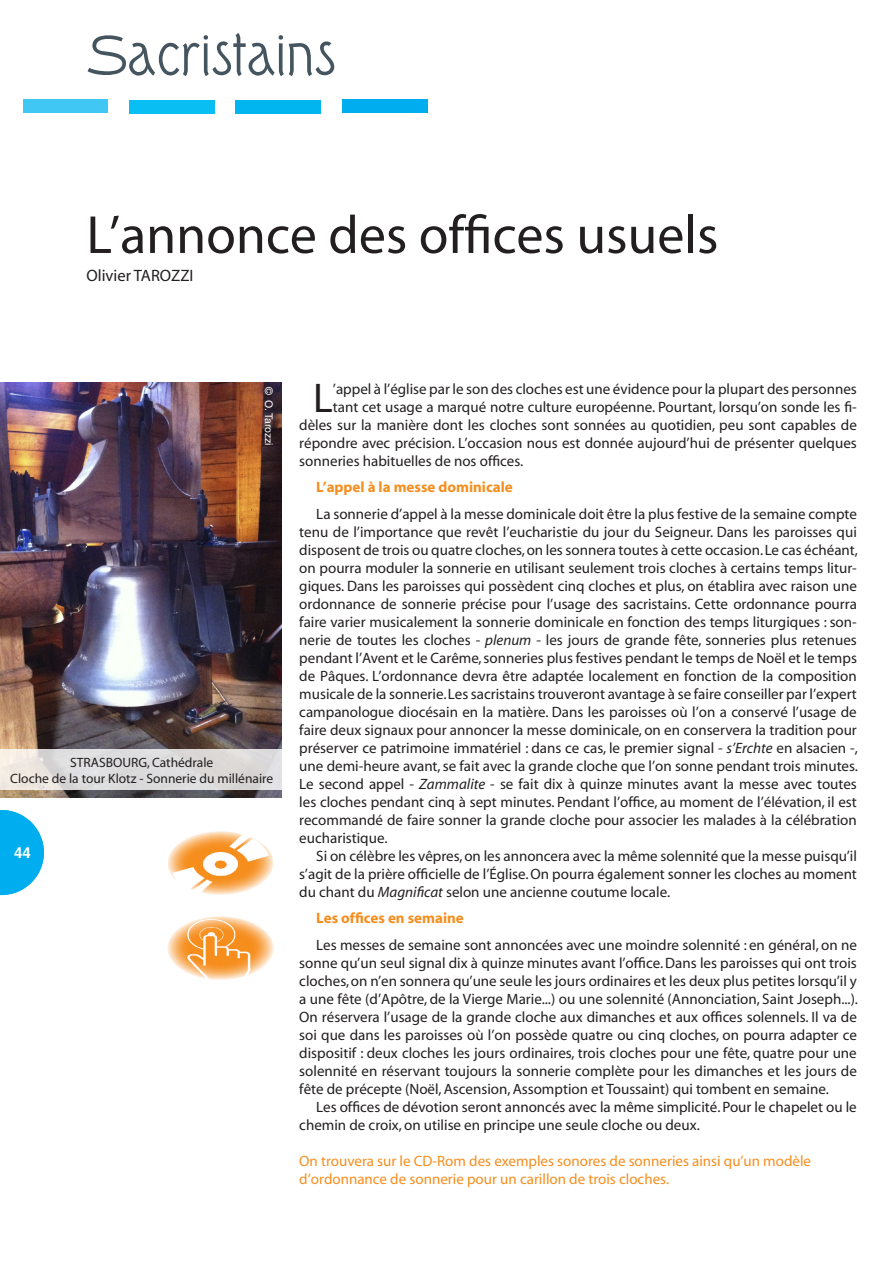
<style>
.page{position:relative;width:895px;height:1262px;background:#fff}
.page>*{position:absolute;margin:0;border:0;box-sizing:border-box;transform-origin:0 0}
.t1{font:54px "Myriad";color:#231f20}
.t2{font:54px "Tork";color:#45555f}
.Article___avec_lettr{font:41.7px "Myriad";color:#231f20}
.t3{font:16.5px "Myriad";color:#231f20}
.Article___sans_lettr{font:15px/18px "Myriad";color:#231f20;text-align:justify}
.Article___avec_lettr-2{font:15px "Myriad";color:#231f20}
.Article___sans_lettr-2{font:15px/18px "Myriad";color:#f68e1e}
.Article___sans_lettr-3{font:700 15px "Myriad";color:#f68e1e}
.t4{font:700 15px "Helvetica";color:#fff}
.Légende_sous_l_image{font:13.5px "Myriad";color:#231f20}
.Copyright_photo{font:10.5px "Helvetica";color:#fff}
.s1{font-style:italic}
</style>
<div class="page">
<svg style="left:0;top:810px;width:44px;height:85px"></svg>
<div style="left:129px;top:100px;width:85px;height:13px;background:#09bef2"></div>
<div style="left:236px;top:100px;width:85px;height:13px;background:#00b5f0"></div>
<div style="left:342px;top:100px;width:85px;height:13px;background:#00aeef"></div>
<div style="left:23px;top:100px;width:84px;height:13px;background:#40c7f4"></div>
<img style="left:168px;top:831px;width:105px;height:64px">
<img style="left:167px;top:916px;width:106px;height:64px">
<img style="left:0;top:382px;width:282px;height:415px">
<svg style="left:0;top:749px;width:282px;height:41px;fill:#ddddde"></svg>
<p class="t2" style="left:86px;top:30px;width:250px">Sacristains</p>
<p class="t1" style="left:86px;top:208px;width:633px">L’annonce des offices usuels</p>
<p class="t3" style="left:86px;top:267px;width:108px">Olivier TAROZZI</p>
<p class="Copyright_photo" style="left:275px;top:386px;width:61px;rotate:90deg">© O. Tarozzi</p>
<p class="Article___avec_lettr" style="left:313px;top:377px;width:21px">L</p>
<p class="Article___avec_lettr-2" style="left:333px;top:381px;width:525px">’appel à l’église par le son des cloches est une évidence pour la plupart des personnes</p>
<p class="Article___avec_lettr-2" style="left:333px;top:399px;width:525px">tant cet usage a marqué notre culture européenne. Pourtant, lorsqu’on sonde les fi-</p>
<p class="Article___avec_lettr-2" style="left:299px;top:417px;width:559px">dèles sur la manière dont les cloches sont sonnées au quotidien, peu sont capables de</p>
<p class="Article___avec_lettr-2" style="left:299px;top:435px;width:558px">répondre avec précision. L’occasion nous est donnée aujourd’hui de présenter quelques</p>
<p class="Article___avec_lettr-2" style="left:299px;top:453px;width:225px">sonneries habituelles de nos offices.</p>
<p class="Article___sans_lettr-3" style="left:316px;top:479px;width:198px">L’appel à la messe dominicale</p>
<p class="Article___sans_lettr" style="left:299px;top:505px;width:560px;text-indent:17px">La sonnerie d’appel à la messe dominicale doit être la plus festive de la semaine compte tenu de l’importance que revêt l’eucharistie du jour du Seigneur. Dans les paroisses qui disposent de trois ou quatre cloches, on les sonnera toutes à cette occasion. Le cas échéant, on pourra moduler la sonnerie en utilisant seulement trois cloches à certains temps litur&shy;giques. Dans les paroisses qui possèdent cinq cloches et plus, on établira avec raison une ordonnance de sonnerie précise pour l’usage des sacristains. Cette ordonnance pourra faire varier musicalement la sonnerie dominicale en fonction des temps liturgiques : son&shy;nerie de toutes les cloches - <span class="s1">plenum</span> - les jours de grande fête, sonneries plus retenues pendant l’Avent et le Carême, sonneries plus festives pendant le temps de Noël et le temps de Pâques. L’ordonnance devra être adaptée localement en fonction de la composition musicale de la sonnerie. Les sacristains trouveront avantage à se faire conseiller par l’expert campanologue diocésain en la matière. Dans les paroisses où l’on a conservé l’usage de faire deux signaux pour annoncer la messe dominicale, on en conservera la tradition pour préserver ce patrimoine immatériel : dans ce cas, le premier signal - <span class="s1">s’Erchte</span> en alsacien -, une demi-heure avant, se fait avec la grande cloche que l’on sonne pendant trois minutes.<br>Le second appel - <span class="s1">Zammalite</span> - se fait dix à quinze minutes avant la messe avec toutes les cloches pendant cinq à sept minutes. Pendant l’office, au moment de l’élévation, il est recommandé de faire sonner la grande cloche pour associer les malades à la célébration eucharistique.</p>
<p class="Article___sans_lettr" style="left:299px;top:847px;width:559px;text-indent:17px">Si on célèbre les vêpres, on les annoncera avec la même solennité que la messe puisqu’il s’agit de la prière officielle de l’Église. On pourra également sonner les cloches au moment du chant du <span class="s1">Magnificat</span> selon une ancienne coutume locale.</p>
<p class="Article___sans_lettr-3" style="left:316px;top:910px;width:149px">Les offices en semaine</p>
<p class="Article___sans_lettr" style="left:299px;top:936px;width:560px;text-indent:17px">Les messes de semaine sont annoncées avec une moindre solennité : en général, on ne sonne qu’un seul signal dix à quinze minutes avant l’office. Dans les paroisses qui ont trois cloches, on n’en sonnera qu’une seule les jours ordinaires et les deux plus petites lorsqu’il y a une fête (d’Apôtre, de la Vierge Marie...) ou une solennité (Annonciation, Saint Joseph...).<br>On réservera l’usage de la grande cloche aux dimanches et aux offices solennels. Il va de soi que dans les paroisses où l’on possède quatre ou cinq cloches, on pourra adapter ce dispositif : deux cloches les jours ordinaires, trois cloches pour une fête, quatre pour une solennité en réservant toujours la sonnerie complète pour les dimanches et les jours de fête de précepte (Noël, Ascension, Assomption et Toussaint) qui tombent en semaine.</p>
<p class="Article___sans_lettr" style="left:299px;top:1098px;width:558px;text-indent:17px">Les offices de dévotion seront annoncés avec la même simplicité. Pour le chapelet ou le chemin de croix, on utilise en principe une seule cloche ou deux.</p>
<p class="Article___sans_lettr-2" style="left:299px;top:1152px;width:513px">On trouvera sur le CD-Rom des exemples sonores de sonneries ainsi qu’un modèle d’ordonnance de sonnerie pour un carillon de trois cloches.</p>
<p class="Légende_sous_l_image" style="left:70px;top:755px;width:145px">STRASBOURG, Cathédrale</p>
<p class="Légende_sous_l_image" style="left:10px;top:772px;width:264px">Cloche de la tour Klotz - Sonnerie du millénaire</p>
<p class="t4" style="left:14px;top:844px;width:18px">44</p>
</div>
